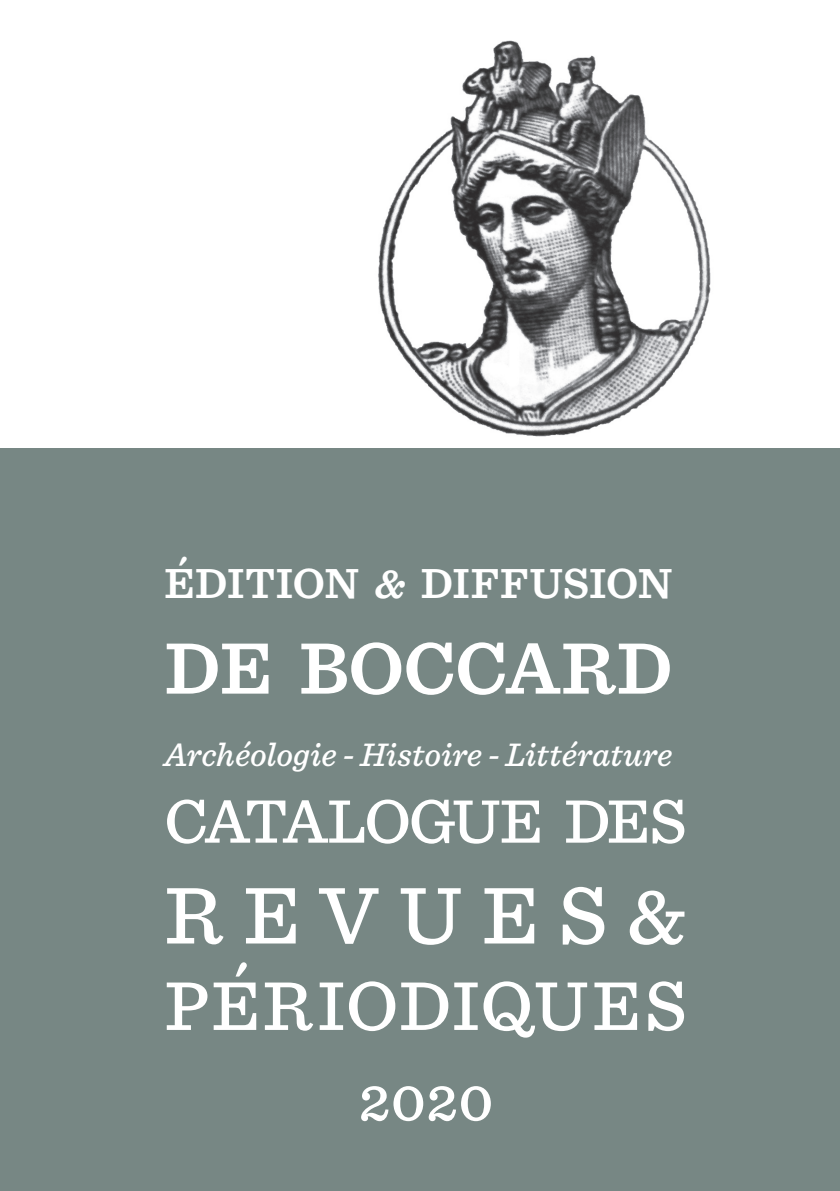
<style>
.page{position:relative;width:840px;height:1191px;background:#fff}
.page>*{position:absolute;margin:0;border:0;box-sizing:border-box;transform-origin:0 0}
.t1{font:500 84px "Sentinel";letter-spacing:.235em;color:#fff}
.t2{font:600 76px "Sentinel";letter-spacing:-.005em;color:#fff}
.t3{font:500 72px "Sentinel";letter-spacing:.025em;color:#fff}
.t4{font:500 64px "Sentinel";letter-spacing:-.03em;color:#fff}
.Style_de_paragraphe{font:500 60px "Sentinel";color:#fff}
.t5{font:600 44px "Sentinel";letter-spacing:-.005em;color:#fff}
.t6{font:italic 500 34px "Sentinel";letter-spacing:-.005em;color:#fff}
.s1{font-style:italic}
</style>
<div class="page">
<div style="left:0;top:448px;width:839px;height:743px;background:#778784"></div>
<img style="left:378px;top:40px;width:333px;height:397px">
<p class="t5" style="left:164px;top:549px;width:509px">ÉDITION <span class="s1">&amp;</span> DIFFUSION</p>
<p class="t2" style="left:164px;top:609px;width:509px">DE BOCCARD</p>
<p class="t6" style="left:164px;top:728px;width:509px">Archéologie - Histoire - Littérature</p>
<p class="t4" style="left:164px;top:772px;width:523px">CATALOGUE DES</p>
<p class="t1" style="left:164px;top:851px;width:523px">REVUES&amp;</p>
<p class="t3" style="left:164px;top:951px;width:523px">PÉRIODIQUES</p>
<p class="Style_de_paragraphe" style="left:358px;top:1054px;width:136px">2020</p>
</div>
